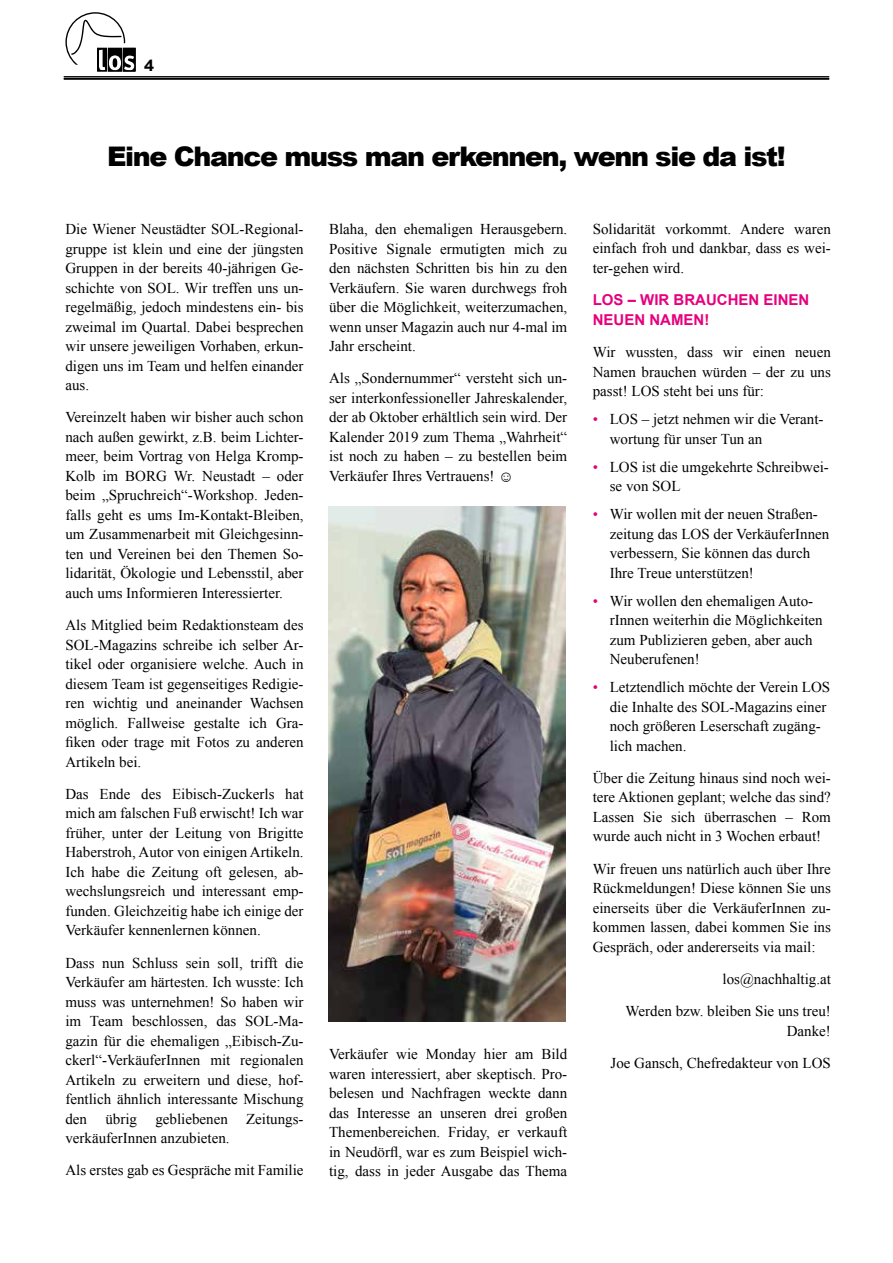
<style>
.page{position:relative;width:893px;height:1263px;background:#fff}
.page>*{position:absolute;margin:0;border:0;box-sizing:border-box;transform-origin:0 0}
.t1{font:900 27px "Arial";letter-spacing:-.05em;color:#000}
.t2{font:700 16.2px "Arial";color:#000;scale:1.11 1}
.t3{font:15px/19.5px "Times New Roman";color:#000;text-align:justify}
.t4{font:700 15px/19.5px "Arial";color:#e6007d}
.s1{color:#e5007d}
</style>
<div class="page">
<svg style="left:65px;top:12px;width:71px;height:60px"></svg>
<hr style="left:64px;top:77px;width:765px;height:1px;background:#000">
<hr style="left:64px;top:78px;width:765px;height:2px;background:#000">
<img style="left:328px;top:506px;width:238px;height:515px">
<p class="t2" style="left:144px;top:55px;width:11px">4</p>
<h1 class="t1" style="left:107px;top:137px;width:680px">Eine Chance muss man erkennen, wenn sie da ist!</h1>
<p class="t3" style="left:65px;top:219px;width:240px">Die Wiener Neustädter SOL-Regional&shy;gruppe ist klein und eine der jüngsten Gruppen in der bereits 40-jährigen Ge&shy;schichte von SOL. Wir treffen uns un&shy;regelmäßig, jedoch mindestens ein- bis zweimal im Quartal. Dabei besprechen wir unsere jeweiligen Vorhaben, erkun&shy;digen uns im Team und helfen einander aus.</p>
<p class="t3" style="left:65px;top:407px;width:240px">Vereinzelt haben wir bisher auch schon nach außen gewirkt, z.B. beim Lichter&shy;meer, beim Vortrag von Helga Kromp-Kolb im BORG Wr. Neustadt – oder beim „Spruchreich“-Workshop. Jeden&shy;falls geht es ums Im-Kontakt-Bleiben, um Zusammenarbeit mit Gleichgesinn&shy;ten und Vereinen bei den Themen So&shy;lidarität, Ökologie und Lebensstil, aber auch ums Informieren Interessierter.</p>
<p class="t3" style="left:65px;top:615px;width:240px">Als Mitglied beim Redaktionsteam des SOL-Magazins schreibe ich selber Ar&shy;tikel oder organisiere welche. Auch in diesem Team ist gegenseitiges Redigie&shy;ren wichtig und aneinander Wachsen möglich. Fallweise gestalte ich Gra&shy;fiken oder trage mit Fotos zu anderen Artikeln bei.</p>
<p class="t3" style="left:65px;top:784px;width:240px">Das Ende des Eibisch-Zuckerls hat mich am falschen Fuß erwischt! Ich war früher, unter der Leitung von Brigitte Haberstroh, Autor von einigen Artikeln.<br>Ich habe die Zeitung oft gelesen, ab&shy;wechslungsreich und interessant emp&shy;funden. Gleichzeitig habe ich einige der Verkäufer kennenlernen können.</p>
<p class="t3" style="left:65px;top:953px;width:240px">Dass nun Schluss sein soll, trifft die Verkäufer am härtesten. Ich wusste: Ich muss was unternehmen! So haben wir im Team beschlossen, das SOL-Ma&shy;gazin für die ehemaligen „Eibisch-Zu&shy;ckerl“-VerkäuferInnen mit regionalen Artikeln zu erweitern und diese, hof&shy;fentlich ähnlich interessante Mischung den übrig gebliebenen Zeitungs&shy;verkäuferInnen anzubieten.</p>
<p class="t3" style="left:65px;top:1160px;width:240px">Als erstes gab es Gespräche mit Familie</p>
<p class="t3" style="left:329px;top:219px;width:240px">Blaha, den ehemaligen Herausgebern.<br>Positive Signale ermutigten mich zu den nächsten Schritten bis hin zu den Verkäufern. Sie waren durchwegs froh über die Möglichkeit, weiterzumachen, wenn unser Magazin auch nur 4-mal im Jahr erscheint.</p>
<p class="t3" style="left:329px;top:368px;width:240px">Als „Sondernummer“ versteht sich un&shy;ser interkonfessioneller Jahreskalender, der ab Oktober erhältlich sein wird. Der Kalender 2019 zum Thema „Wahrheit“ ist noch zu haben – zu bestellen beim Verkäufer Ihres Vertrauens! ☺</p>
<p class="t3" style="left:329px;top:1044px;width:240px">Verkäufer wie Monday hier am Bild waren interessiert, aber skeptisch. Pro&shy;belesen und Nachfragen weckte dann das Interesse an unseren drei großen Themenbereichen. Friday, er verkauft in Neudörfl, war es zum Beispiel wich&shy;tig, dass in jeder Ausgabe das Thema</p>
<p class="t3" style="left:593px;top:219px;width:240px">Solidarität vorkommt. Andere waren einfach froh und dankbar, dass es wei&shy;ter-gehen wird.</p>
<p class="t4" style="left:593px;top:291px;width:218px">LOS – WIR BRAUCHEN EINEN<br>NEUEN NAMEN!</p>
<p class="t3" style="left:593px;top:342px;width:240px">Wir wussten, dass wir einen neuen Namen brauchen würden – der zu uns passt! LOS steht bei uns für:</p>
<p class="t3" style="left:610px;top:409px;width:215px;text-indent:-17px"><span class="s1">•</span> LOS – jetzt nehmen wir die Verant&shy;wortung für unser Tun an</p>
<p class="t3" style="left:610px;top:456px;width:221px;text-indent:-17px"><span class="s1">•</span> LOS ist die umgekehrte Schreibwei&shy;se von SOL</p>
<p class="t3" style="left:610px;top:504px;width:221px;text-align:left;text-indent:-17px"><span class="s1">•</span> Wir wollen mit der neuen Straßen&shy;zeitung das LOS der VerkäuferInnen verbessern, Sie können das durch<br>Ihre Treue unterstützen!</p>
<p class="t3" style="left:610px;top:590px;width:214px;text-align:left;text-indent:-17px"><span class="s1">•</span> Wir wollen den ehemaligen Auto&shy;rInnen weiterhin die Möglichkeiten zum Publizieren geben, aber auch<br>Neuberufenen!</p>
<p class="t3" style="left:610px;top:677px;width:222px;text-align:left;text-indent:-17px"><span class="s1">•</span> Letztendlich möchte der Verein LOS die Inhalte des SOL-Magazins einer noch größeren Leserschaft zugäng&shy;lich machen.</p>
<p class="t3" style="left:593px;top:768px;width:240px">Über die Zeitung hinaus sind noch wei&shy;tere Aktionen geplant; welche das sind?<br>Lassen Sie sich überraschen – Rom wurde auch nicht in 3 Wochen erbaut!</p>
<p class="t3" style="left:593px;top:858px;width:240px">Wir freuen uns natürlich auch über Ihre Rückmeldungen! Diese können Sie uns einerseits über die VerkäuferInnen zu&shy;kommen lassen, dabei kommen Sie ins Gespräch, oder andererseits via mail:</p>
<p class="t3" style="left:626px;top:962px;width:207px;line-height:32.2px;text-align:right">los@nachhaltig.at<br>Werden bzw. bleiben Sie uns treu!</p>
<p class="t3" style="left:610px;top:1014px;width:222px;line-height:32.2px;text-align:right">Danke!<br>Joe Gansch, Chefredakteur von LOS</p>
</div>
